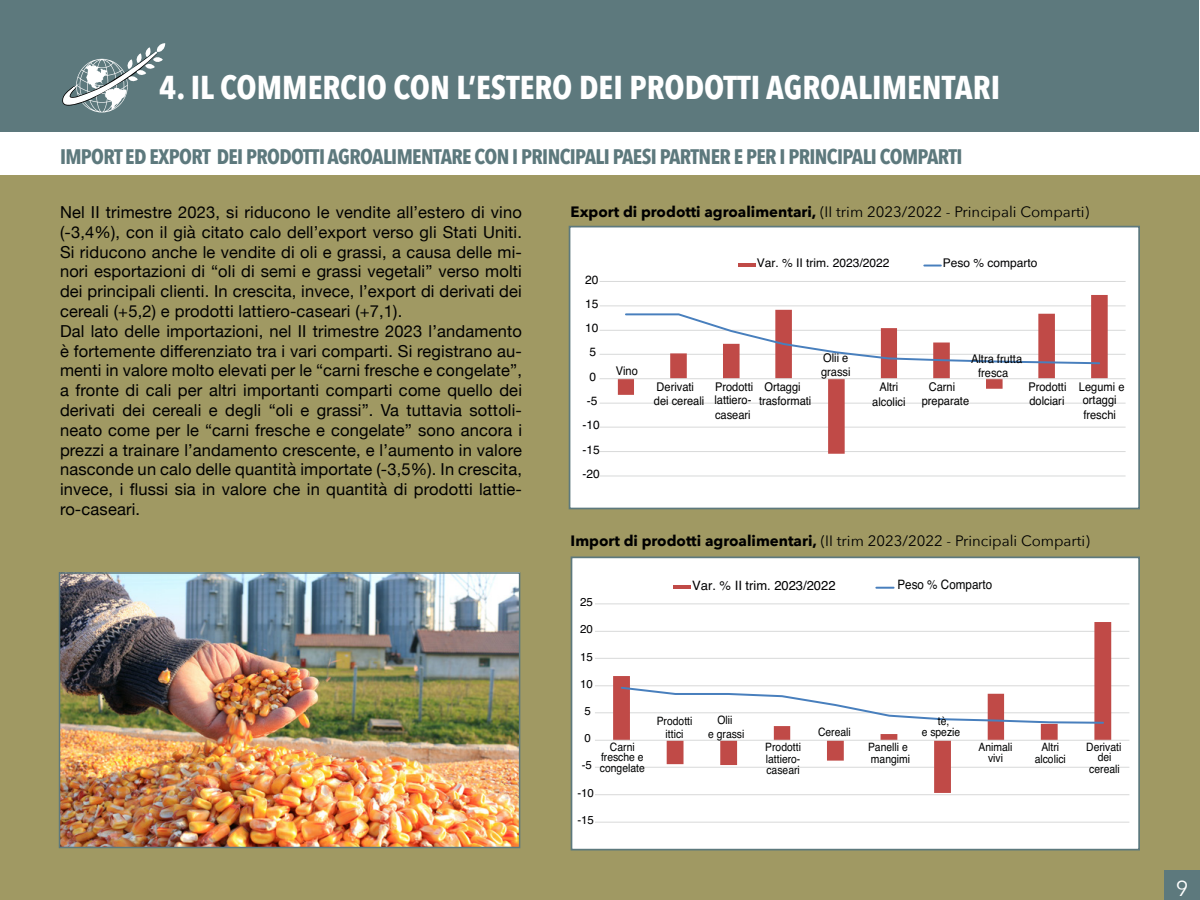
<style>
.page{position:relative;width:1200px;height:900px;background:#fff}
.page>*{position:absolute;margin:0;border:0;box-sizing:border-box;transform-origin:0 0}
.t1{font:700 33px "Avenir Next Condensed";color:#fff}
.t2{font:21.6px "Avenir Next";color:#fff}
.t3{font:700 21px "Avenir Next Condensed";letter-spacing:-.03em;color:#5d797d}
.t4{font:16.5px/19.8px "Helvetica Neue";letter-spacing:.01em;color:#000}
.t5{font:15px "Avenir Next";color:#000}
.t6{font:12.9px "Helvetica";color:#010102}
.t7{font:12.9px "Helvetica";color:#010202;scale:.9 1}
.t8{font:12px/13.4px "Helvetica";color:#000;text-align:center;scale:.92 1}
.t9{font:12px "Helvetica";color:#010102}
.t10{font:11.55px/11.6px "Helvetica";color:#010202;text-align:center;scale:.9 1}
.t11{font:11.55px "Helvetica";color:#010102}
.s1{font-weight:700}
</style>
<div class="page">
<div style="left:0;top:176px;width:1200px;height:724px;background:#a09963"></div>
<div style="left:1px;top:1px;width:1198px;height:131px;background:#5d797d"></div>
<div style="left:1164px;top:871px;width:36px;height:29px;background:#5d797d"></div>
<svg style="left:62px;top:43px;width:103px;height:70px"></svg>
<div style="left:569px;top:226px;width:571px;height:283px;background:#fff;border:2px solid #5d797d"></div>
<div style="left:571px;top:557px;width:568px;height:293px;background:#fff"></div>
<hr style="left:595px;top:822px;width:534px;height:1px;background:#d8d9d9">
<hr style="left:595px;top:794px;width:534px;height:1px;background:#d8d9d9">
<hr style="left:595px;top:767px;width:534px;height:1px;background:#d8d9d9">
<hr style="left:595px;top:712px;width:534px;height:1px;background:#d8d9d9">
<hr style="left:595px;top:685px;width:534px;height:1px;background:#d8d9d9">
<hr style="left:595px;top:658px;width:534px;height:1px;background:#d8d9d9">
<hr style="left:595px;top:631px;width:534px;height:1px;background:#d8d9d9">
<hr style="left:595px;top:604px;width:534px;height:1px;background:#d8d9d9">
<svg style="left:613px;top:622px;width:498px;height:171px"></svg>
<hr style="left:595px;top:740px;width:534px;height:1px;background:#d8d9d9">
<svg style="left:620px;top:686px;width:485px;height:39px"></svg>
<hr style="left:673px;top:586px;width:18px;height:3px;background:#c04a47">
<svg style="left:876px;top:587px;width:18px;height:2px"></svg>
<div style="left:571px;top:556px;width:569px;height:294px;border:2px solid #5d797d"></div>
<hr style="left:600px;top:476px;width:526px;height:1px;background:#d8d9d9">
<hr style="left:600px;top:451px;width:526px;height:1px;background:#d8d9d9">
<hr style="left:600px;top:427px;width:526px;height:1px;background:#d8d9d9">
<hr style="left:600px;top:403px;width:526px;height:1px;background:#d8d9d9">
<hr style="left:600px;top:354px;width:526px;height:1px;background:#d8d9d9">
<hr style="left:600px;top:330px;width:526px;height:1px;background:#d8d9d9">
<hr style="left:600px;top:306px;width:526px;height:1px;background:#d8d9d9">
<hr style="left:600px;top:281px;width:526px;height:1px;background:#d8d9d9">
<svg style="left:618px;top:295px;width:490px;height:159px"></svg>
<hr style="left:600px;top:378px;width:526px;height:1px;background:#d8d9d9">
<svg style="left:624px;top:312px;width:477px;height:53px"></svg>
<hr style="left:738px;top:264px;width:17px;height:3px;background:#c04a47">
<svg style="left:924px;top:265px;width:17px;height:2px"></svg>
<img style="left:62px;top:575px;width:455px;height:270px">
<div style="left:59px;top:572px;width:461px;height:276px;border:2px solid #5d797d"></div>
<h1 class="t1" style="left:159px;top:68px;width:843px">4. IL COMMERCIO CON L’ESTERO DEI PRODOTTI AGROALIMENTARI</h1>
<p class="t3" style="left:60px;top:144px;width:904px">IMPORT ED EXPORT DEI PRODOTTI AGROALIMENTARE CON I PRINCIPALI PAESI PARTNER E PER I PRINCIPALI COMPARTI</p>
<p class="t4" style="left:60px;top:203px;width:464px">Nel II trimestre 2023, si riducono le vendite all’estero di vino (-3,4%), con il già citato calo dell’export verso gli Stati Uniti.<br>Si riducono anche le vendite di oli e grassi, a causa delle mi&shy;nori esportazioni di “oli di semi e grassi vegetali” verso molti dei principali clienti. In crescita, invece, l’export di derivati dei cereali (+5,2) e prodotti lattiero-caseari (+7,1).<br>Dal lato delle importazioni, nel II trimestre 2023 l’andamento è fortemente differenziato tra i vari comparti. Si registrano au&shy;menti in valore molto elevati per le “carni fresche e congelate”, a fronte di cali per altri importanti comparti come quello dei derivati dei cereali e degli “oli e grassi”. Va tuttavia sottoli&shy;neato come per le “carni fresche e congelate” sono ancora i prezzi a trainare l’andamento crescente, e l’aumento in valore nasconde un calo delle quantità importate (-3,5%). In crescita, invece, i flussi sia in valore che in quantità di prodotti lattie&shy;ro-caseari.</p>
<p class="t5" style="left:571px;top:199px;width:520px"><span class="s1">Export di prodotti agroalimentari,</span> (II trim 2023/2022 - Principali Comparti)</p>
<p class="t5" style="left:571px;top:528px;width:521px"><span class="s1">Import di prodotti agroalimentari,</span> (II trim 2023/2022 - Principali Comparti)</p>
<p class="t9" style="left:757px;top:254px;width:134px">Var. % II trim. 2023/2022</p>
<p class="t9" style="left:943px;top:254px;width:96px">Peso % comparto</p>
<p class="t9" style="left:585px;top:270px;width:15px">20</p>
<p class="t9" style="left:585px;top:295px;width:15px">15</p>
<p class="t9" style="left:585px;top:319px;width:15px">10</p>
<p class="t9" style="left:589px;top:343px;width:8px">5</p>
<p class="t8" style="left:821px;top:351px;width:34px;line-height:14.4px;text-align:left">Olii e grassi</p>
<p class="t8" style="left:971px;top:353px;width:57px">Altra frutta fresca</p>
<p class="t8" style="left:616px;top:364px;width:26px">Vino</p>
<p class="t9" style="left:589px;top:367px;width:8px">0</p>
<p class="t8" style="left:1079px;top:380px;width:51px;line-height:14px">Legumi e ortaggi freschi</p>
<p class="t8" style="left:922px;top:381px;width:53px">Carni preparate</p>
<p class="t8" style="left:714px;top:380px;width:44px;line-height:14px;text-align:left">Prodotti lattiero&shy;caseari</p>
<p class="t8" style="left:759px;top:381px;width:58px">Ortaggi trasformati</p>
<p class="t8" style="left:872px;top:380px;width:38px;line-height:14.4px">Altri alcolici</p>
<p class="t8" style="left:654px;top:381px;width:56px;text-align:left">Derivati dei cereali</p>
<p class="t8" style="left:1028px;top:381px;width:43px;text-align:left">Prodotti dolciari</p>
<p class="t9" style="left:587px;top:392px;width:12px">-5</p>
<p class="t9" style="left:582px;top:416px;width:19px">-10</p>
<p class="t9" style="left:582px;top:440px;width:19px">-15</p>
<p class="t9" style="left:582px;top:465px;width:19px">-20</p>
<p class="t11" style="left:580px;top:593px;width:14px">25</p>
<p class="t11" style="left:580px;top:620px;width:14px">20</p>
<p class="t11" style="left:580px;top:648px;width:14px">15</p>
<p class="t11" style="left:580px;top:675px;width:14px">10</p>
<p class="t11" style="left:584px;top:702px;width:8px">5</p>
<p class="t11" style="left:584px;top:729px;width:8px">0</p>
<p class="t11" style="left:582px;top:757px;width:12px">-5</p>
<p class="t10" style="left:600px;top:743px;width:51px;line-height:10.1px">Carni fresche e congelate</p>
<p class="t11" style="left:577px;top:784px;width:18px">-10</p>
<p class="t11" style="left:577px;top:811px;width:18px">-15</p>
<p class="t6" style="left:692px;top:575px;width:145px">Var. % II trim. 2023/2022</p>
<p class="t7" style="left:897px;top:575px;width:107px">Peso % Comparto</p>
<p class="t10" style="left:657px;top:714px;width:41px;line-height:12.9px">Prodotti ittici</p>
<p class="t10" style="left:708px;top:714px;width:42px;line-height:13.8px">Olii<br>e grassi</p>
<p class="t10" style="left:765px;top:742px;width:41px;text-align:justify">Prodotti lattiero&shy;caseari</p>
<p class="t10" style="left:818px;top:727px;width:38px">Cereali</p>
<p class="t10" style="left:922px;top:716px;width:44px;line-height:10.6px">tè,<br>e spezie</p>
<p class="t10" style="left:868px;top:742px;width:48px;text-align:left">Panelli e mangimi</p>
<p class="t10" style="left:979px;top:741px;width:39px">Animali vivi</p>
<p class="t10" style="left:1035px;top:742px;width:36px">Altri alcolici</p>
<p class="t10" style="left:1086px;top:742px;width:41px;line-height:10.1px">Derivati dei</p>
<p class="t10" style="left:1089px;top:763px;width:35px">cereali</p>
<h2 class="t2" style="left:1176px;top:870px;width:14px">9</h2>
</div>
